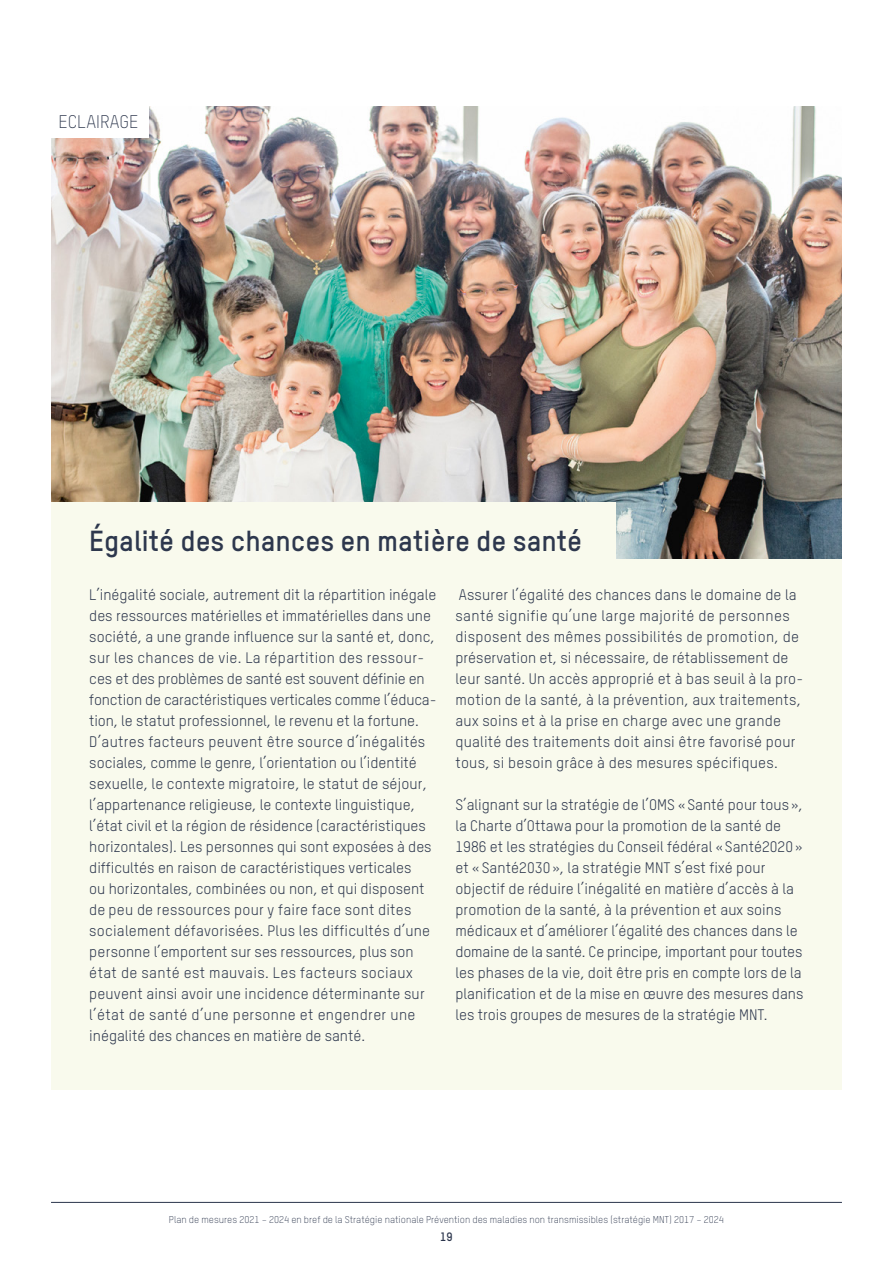
<style>
.page{position:relative;width:893px;height:1263px;background:#fff}
.page>*{position:absolute;margin:0;border:0;box-sizing:border-box;transform-origin:0 0}
.t1{font:700 28.5px "TSTAR";color:#2d374d}
.t2{font:300 18px "TSTAR";color:#2d374d}
.t3{font:15px/21px "TSTAR";color:#2d374d}
.t4{font:700 12px "TSTAR";color:#2d374d}
.t5{font:700 12px "TSTAR";color:#2a344b}
.t6{font:300 9.75px "TSTAR";color:#2d374d}
.t7{font:300 9.75px "TSTAR";color:#2a344b}
.s1{font-weight:700}
</style>
<div class="page">
<hr style="left:51px;top:1202px;width:791px;height:1px;background:#2a344b">
<img style="left:51px;top:106px;width:791px;height:453px">
<div style="left:50px;top:105px;width:99px;height:33px;background:#fff"></div>
<div style="left:51px;top:559px;width:791px;height:530px;background:#f9faed"></div>
<div style="left:51px;top:502px;width:564px;height:58px;background:#f9faed"></div>
<p class="t2" style="left:58px;top:111px;width:81px">ECLAIRAGE</p>
<h1 class="t1" style="left:89px;top:523px;width:494px">Égalité des chances en matière de santé</h1>
<p class="t3" style="left:89px;top:584px;width:349px">L’inégalité sociale, autrement dit la répartition inégale des ressources matérielles et immatérielles dans une société, a une grande influence sur la santé et, donc, sur les chances de vie. La répartition des ressour&shy;ces et des problèmes de santé est souvent définie en fonction de caractéristiques verticales comme l’éduca&shy;tion, le statut professionnel, le revenu et la fortune.<br>D’autres facteurs peuvent être source d’inégalités sociales, comme le genre, l’orientation ou l’identité sexuelle, le contexte migratoire, le statut de séjour, l’appartenance religieuse, le contexte linguistique, l’état civil et la région de résidence (caractéristiques horizontales). Les personnes qui sont exposées à des difficultés en raison de caractéristiques verticales<br>ou horizontales, combinées ou non, et qui disposent de peu de ressources pour y faire face sont dites socialement défavorisées. Plus les difficultés d’une personne l’emportent sur ses ressources, plus son état de santé est mauvais. Les facteurs sociaux peuvent ainsi avoir une incidence déterminante sur l’état de santé d’une personne et engendrer une inégalité des chances en matière de santé.</p>
<p class="t3" style="left:455px;top:584px;width:349px">Assurer l’égalité des chances dans le domaine de la santé signifie qu’une large majorité de personnes disposent des mêmes possibilités de promotion, de préservation et, si nécessaire, de rétablissement de leur santé. Un accès approprié et à bas seuil à la pro&shy;motion de la santé, à la prévention, aux traitements, aux soins et à la prise en charge avec une grande qualité des traitements doit ainsi être favorisé pour tous, si besoin grâce à des mesures spécifiques.</p>
<p class="t3" style="left:455px;top:794px;width:349px">S’alignant sur la stratégie de l’OMS «Santé pour tous », la Charte d’Ottawa pour la promotion de la santé de 1986 et les stratégies du Conseil fédéral «Santé2020» et « Santé2030 », la stratégie MNT s’est fixé pour objectif de réduire l’inégalité en matière d’accès à la promotion de la santé, à la prévention et aux soins médicaux et d’améliorer l’égalité des chances dans le domaine de la santé. Ce principe, important pour toutes les phases de la vie, doit être pris en compte lors de la planification et de la mise en œuvre des mesures dans les trois groupes de mesures de la stratégie MNT.</p>
<p class="t7" style="left:169px;top:1213px;width:557px">Plan de mesures 2021 – 2024 en bref de la Str tégie nationale Prévention des maladie non transmiss bles (stratégie MNT) 2017 – 2024</p>
<p class="t5" style="left:446px;top:1229px;width:8px">9</p>
<p class="t6" style="left:147px;top:1213px;width:599px">Plan de mesures 2021–2024 de la Stratégie nationale Prévention des maladies non transmissibles (stratégie MNT) 2017–2024 <span class="s1">– Thèmes majeurs</span></p>
<p class="t4" style="left:440px;top:1229px;width:14px">16</p>
</div>
